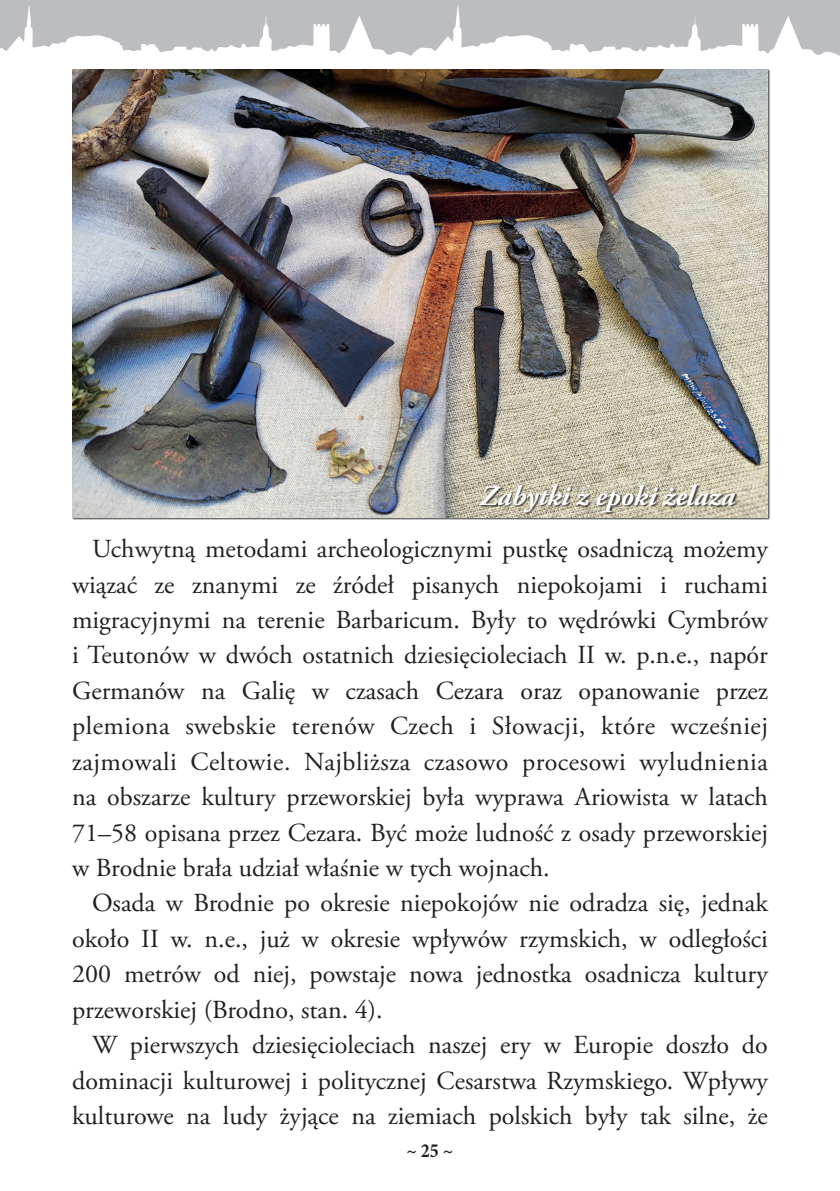
<style>
.page{position:relative;width:840px;height:1191px;background:#fff}
.page>*{position:absolute;margin:0;border:0;box-sizing:border-box;transform-origin:0 0}
.t1{font:italic 700 28px "Adobe Garamond Pro";color:#fff}
.t2{font:26px/35.4px "Adobe Garamond Pro";color:#231f20;text-align:justify}
.t3{font:700 20px "Minion Pro";color:#231f20;scale:.9 1}
</style>
<div class="page">
<svg style="left:0;top:0;width:839px;height:56px;fill:#bcbdc0"></svg>
<img style="left:72px;top:69px;width:695px;height:448px">
<div style="left:480px;top:485px;width:257px;height:30px;background:#231f20;opacity:.75"></div>
<p class="t1" style="left:479px;top:479px;width:256px">Zabytki z epoki żelaza</p>
<p class="t2" style="left:72px;top:532px;width:697px;text-indent:20px">Uchwytną metodami archeologicznymi pustkę osadniczą możemy wiązać ze znanymi ze źródeł pisanych niepokojami i ruchami migracyjnymi na terenie Barbaricum. Były to wędrówki Cymbrów i Teutonów w dwóch ostatnich dziesięcioleciach II w. p.n.e., napór Germanów na Galię w czasach Cezara oraz opanowanie przez plemiona swebskie terenów Czech i Słowacji, które wcześniej zajmowali Celtowie. Najbliższa czasowo procesowi wyludnienia na obszarze kultury przeworskiej była wyprawa Ariowista w latach 71–58 opisana przez Cezara. Być może ludność z osady przeworskiej w Brodnie brała udział właśnie w tych wojnach.</p>
<p class="t2" style="left:72px;top:886px;width:697px;text-indent:20px">Osada w Brodnie po okresie niepokojów nie odradza się, jednak około II w. n.e., już w okresie wpływów rzymskich, w odległości 200 metrów od niej, powstaje nowa jednostka osadnicza kultury przeworskiej (Brodno, stan. 4).</p>
<p class="t2" style="left:72px;top:1028px;width:697px;text-indent:20px">W pierwszych dziesięcioleciach naszej ery w Europie doszło do dominacji kulturowej i politycznej Cesarstwa Rzymskiego. Wpływy kulturowe na ludy żyjące na ziemiach polskich były tak silne, że</p>
<p class="t3" style="left:406px;top:1136px;width:53px">~ 25 ~</p>
</div>
